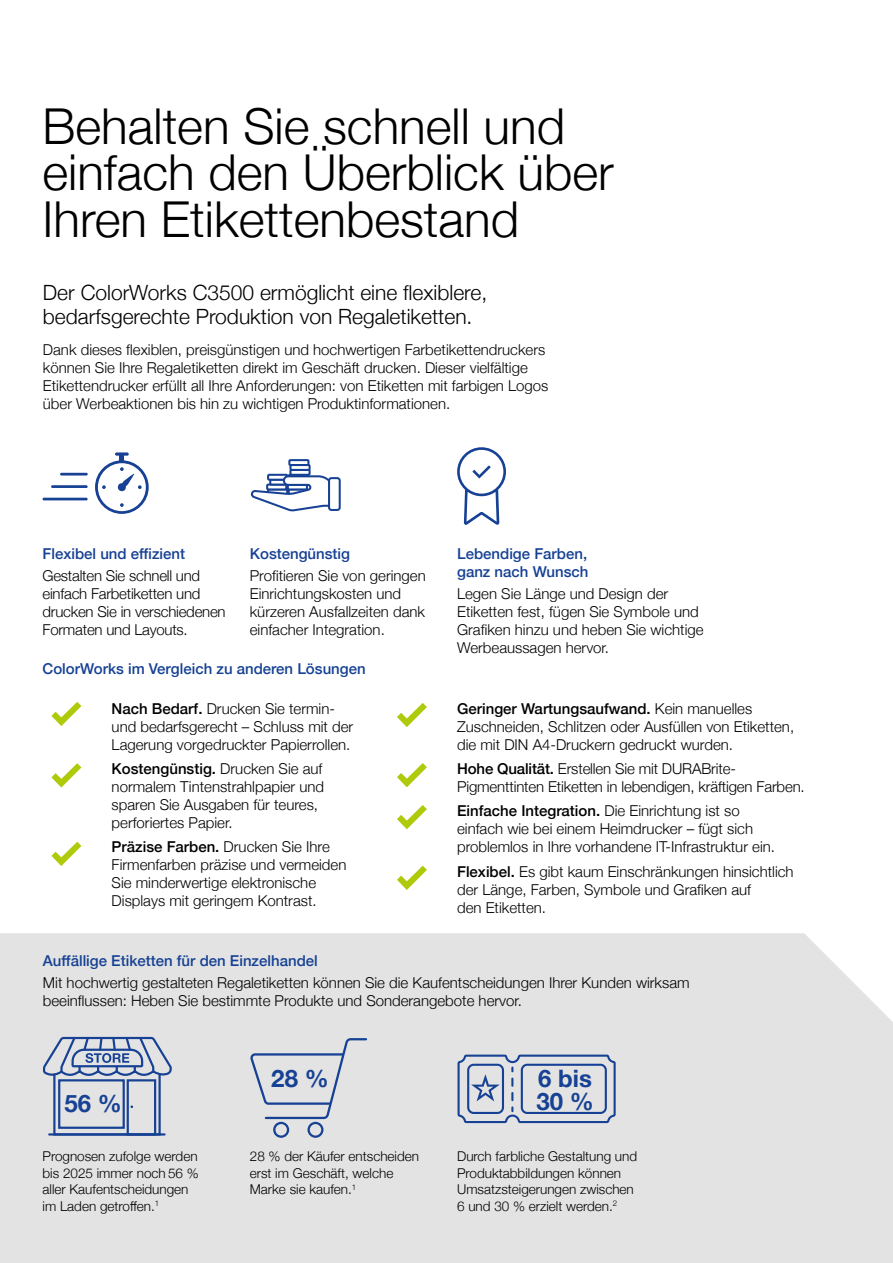
<style>
.page{position:relative;width:893px;height:1263px;background:#fff}
.page>*{position:absolute;margin:0;border:0;box-sizing:border-box;transform-origin:0 0}
.t1{font:300 49.5px/46.5px "Helvetica Neue";color:#000}
.t2{font:700 24px/23.5px "Helvetica Neue";color:#164194}
.t3{font:300 21px/24px "Helvetica Neue";color:#000}
.t4{font:300 15px/18px "Helvetica Neue";color:#000}
.t5{font:500 15px/18px "Helvetica Neue";color:#164194}
.t6{font:300 13.5px/16.5px "Helvetica Neue";color:#000}
.s1{font-weight:500}
</style>
<div class="page">
<div style="left:0;top:933px;width:893px;height:330px;background:#e3e3e3"></div>
<svg style="left:457px;top:447px;width:49px;height:78px"></svg>
<hr style="left:60px;top:473px;width:28px;height:2px;background:#164194">
<svg style="left:51px;top:485px;width:37px;height:3px"></svg>
<svg style="left:43px;top:498px;width:45px;height:2px"></svg>
<svg style="left:95px;top:452px;width:54px;height:62px"></svg>
<div style="left:289px;top:469px;width:22px;height:7px;border:2px solid #164194"></div>
<div style="left:289px;top:464px;width:22px;height:7px;border:2px solid #164194"></div>
<div style="left:288px;top:459px;width:21px;height:7px;border:2px solid #164194"></div>
<svg style="left:251px;top:474px;width:77px;height:38px"></svg>
<div style="left:328px;top:477px;width:13px;height:34px;border:2px solid #164194;border-radius:2px"></div>
<div style="left:53px;top:1072px;width:108px;height:63px;border:2px solid #164194"></div>
<div style="left:58px;top:1079px;width:67px;height:50px;border:2px solid #164194"></div>
<div style="left:127px;top:1079px;width:29px;height:56px;border:2px solid #164194"></div>
<hr style="left:49px;top:1133px;width:116px;height:2px;background:#164194">
<svg style="left:41px;top:1035px;width:132px;height:44px;background:#adb8ce"></svg>
<svg style="left:456px;top:1053px;width:161px;height:71px;background:#bec6d4"></svg>
<svg style="left:250px;top:1037px;width:118px;height:100px;background:#d1d4dc"></svg>
<svg style="left:51px;top:702px;width:30px;height:24px"></svg>
<svg style="left:397px;top:703px;width:30px;height:24px"></svg>
<svg style="left:397px;top:763px;width:30px;height:24px"></svg>
<svg style="left:397px;top:805px;width:30px;height:24px"></svg>
<svg style="left:397px;top:866px;width:30px;height:24px"></svg>
<svg style="left:51px;top:763px;width:30px;height:24px"></svg>
<svg style="left:51px;top:842px;width:30px;height:24px"></svg>
<h1 class="t1" style="left:43px;top:99px;width:573px">Behalten Sie schnell und einfach den Überblick über<br>Ihren Etikettenbestand</h1>
<h3 class="t3" style="left:43px;top:279px;width:446px">Der ColorWorks C3500 ermöglicht eine flexiblere, bedarfsgerechte Produktion von Regaletiketten.</h3>
<p class="t4" style="left:43px;top:339px;width:507px">Dank dieses flexiblen, preisgünstigen und hochwertigen Farbetikettendruckers können Sie Ihre Regaletiketten direkt im Geschäft drucken. Dieser vielfältige Etikettendrucker erfüllt all Ihre Anforderungen: von Etiketten mit farbigen Logos über Werbeaktionen bis hin zu wichtigen Produktinformationen.</p>
<p class="t5" style="left:43px;top:543px;width:144px">Flexibel und effizient</p>
<p class="t4" style="left:43px;top:566px;width:185px">Gestalten Sie schnell und einfach Farbetiketten und drucken Sie in verschiedenen<br>Formaten und Layouts.</p>
<p class="t5" style="left:250px;top:543px;width:102px">Kostengünstig</p>
<p class="t4" style="left:250px;top:566px;width:177px">Profitieren Sie von geringen<br>Einrichtungskosten und kürzeren Ausfallzeiten dank einfacher Integration.</p>
<p class="t5" style="left:457px;top:543px;width:133px">Lebendige Farben, ganz nach Wunsch</p>
<p class="t4" style="left:457px;top:584px;width:248px">Legen Sie Länge und Design der<br>Etiketten fest, fügen Sie Symbole und<br>Grafiken hinzu und heben Sie wichtige<br>Werbeaussagen hervor.</p>
<p class="t5" style="left:43px;top:658px;width:325px">ColorWorks im Vergleich zu anderen Lösungen</p>
<p class="t4" style="left:112px;top:698px;width:243px"><span class="s1">Nach Bedarf.</span> Drucken Sie termin&shy;und bedarfsgerecht – Schluss mit der<br>Lagerung vorgedruckter Papierrollen.</p>
<p class="t4" style="left:112px;top:759px;width:214px"><span class="s1">Kostengünstig.</span> Drucken Sie auf normalem Tintenstrahlpapier und sparen Sie Ausgaben für teures, perforiertes Papier.</p>
<p class="t4" style="left:112px;top:837px;width:236px"><span class="s1">Präzise Farben.</span> Drucken Sie Ihre Firmenfarben präzise und vermeiden Sie minderwertige elektronische Displays mit geringem Kontrast.</p>
<p class="t4" style="left:457px;top:698px;width:339px"><span class="s1">Geringer Wartungsaufwand.</span> Kein manuelles<br>Zuschneiden, Schlitzen oder Ausfüllen von Etiketten, die mit DIN A4-Druckern gedruckt wurden.</p>
<p class="t4" style="left:457px;top:759px;width:349px"><span class="s1">Hohe Qualität.</span> Erstellen Sie mit DURABrite-<br>Pigmenttinten Etiketten in lebendigen, kräftigen Farben.</p>
<p class="t4" style="left:457px;top:801px;width:319px"><span class="s1">Einfache Integration.</span> Die Einrichtung ist so einfach wie bei einem Heimdrucker – fügt sich problemlos in Ihre vorhandene IT-Infrastruktur ein.</p>
<p class="t4" style="left:457px;top:861px;width:338px"><span class="s1">Flexibel.</span> Es gibt kaum Einschränkungen hinsichtlich der Länge, Farben, Symbole und Grafiken auf<br>den Etiketten.</p>
<p class="t5" style="left:43px;top:950px;width:276px">Auffällige Etiketten für den Einzelhandel</p>
<p class="t4" style="left:43px;top:973px;width:648px">Mit hochwertig gestalteten Regaletiketten können Sie die Kaufentscheidungen Ihrer Kunden wirksam beeinflussen: Heben Sie bestimmte Produkte und Sonderangebote hervor.</p>
<h2 class="t2" style="left:64px;top:1092px;width:59px">56 %</h2>
<h2 class="t2" style="left:271px;top:1067px;width:59px">28 %</h2>
<h2 class="t2" style="left:536px;top:1067px;width:59px">6 bis<br>30 %</h2>
<p class="t6" style="left:43px;top:1147px;width:158px">Prognosen zufolge werden bis 2025 immer noch 56 % aller Kaufentscheidungen im Laden getroffen.<sup>1</sup></p>
<p class="t6" style="left:250px;top:1147px;width:171px">28 % der Käufer entscheiden erst im Geschäft, welche<br>Marke sie kaufen.<sup>1</sup></p>
<p class="t6" style="left:457px;top:1147px;width:182px">Durch farbliche Gestaltung und<br>Produktabbildungen können<br>Umsatzsteigerungen zwischen<br>6 und 30 % erzielt werden.<sup>2</sup></p>
</div>
